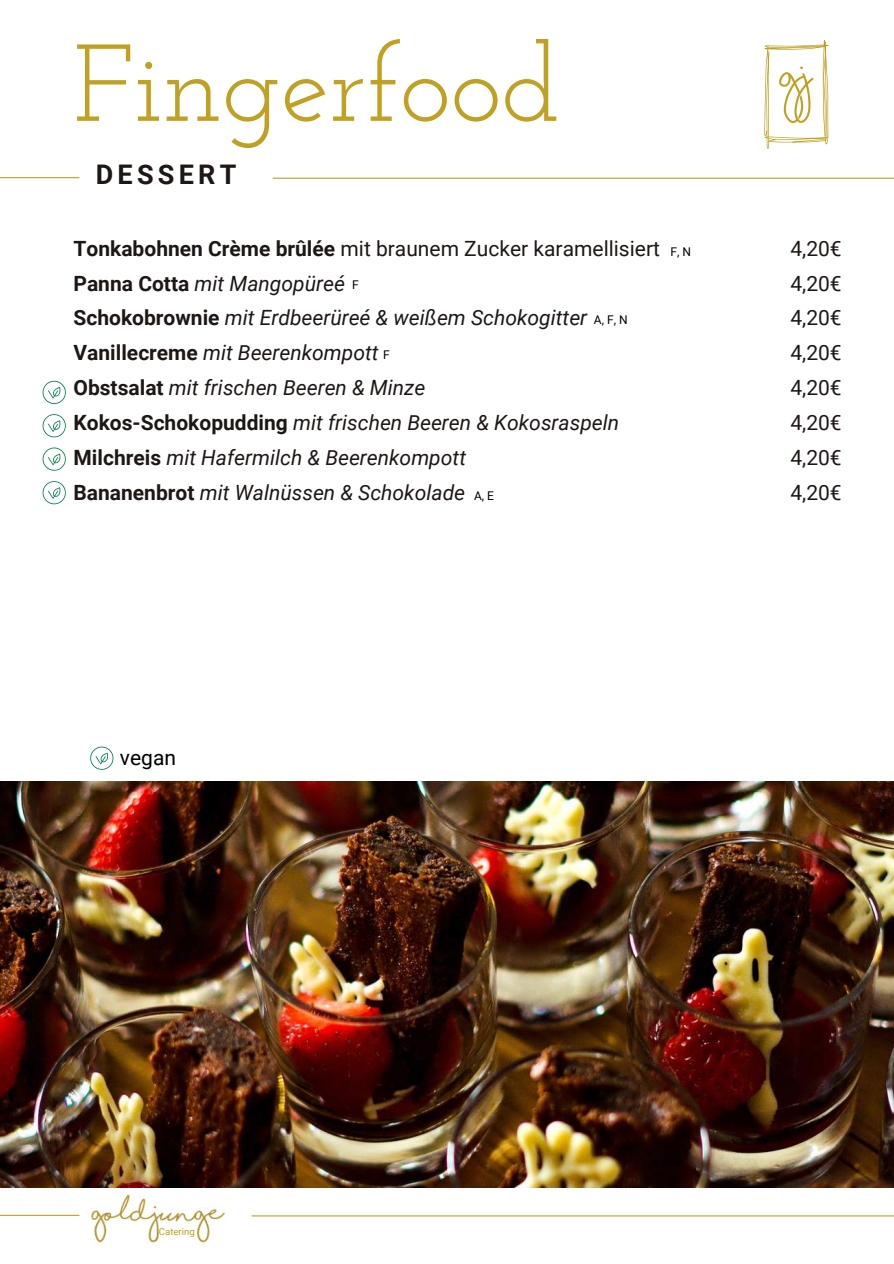
<style>
.page{position:relative;width:894px;height:1264px;background:#fff}
.page>*{position:absolute;margin:0;border:0;box-sizing:border-box;transform-origin:0 0}
.t1{font:109.05px "Josefin Slab";color:#c1a123}
.t2{font:700 27px "Roboto";letter-spacing:.16em;color:#1d1815}
.t3{font:italic 21px/34.8px "Roboto";color:#1d1815}
.t4{font:21px/34.8px "Roboto";color:#1d1815;text-align:justify}
.t5{font:21px "Roboto";color:#000}
.t6{font:12px "Roboto";color:#000}
.t7{font:9.6px "Roboto";color:#c1a123}
.s1{font-weight:700;font-style:normal}
.s2{font-style:normal}
</style>
<div class="page">
<img style="left:0;top:781px;width:893px;height:406px">
<img style="left:66px;top:1187px;width:186px;height:56px">
<svg style="left:764px;top:40px;width:64px;height:109px"></svg>
<hr style="left:0;top:1214px;width:79px;height:1px;background:#c1a123">
<hr style="left:251px;top:1215px;width:642px;height:1px;background:#c1a123">
<hr style="left:0;top:177px;width:79px;height:1px;background:#c1a123">
<hr style="left:273px;top:178px;width:620px;height:1px;background:#c1a123">
<svg style="left:43px;top:381px;width:23px;height:23px"></svg>
<svg style="left:43px;top:414px;width:23px;height:23px"></svg>
<svg style="left:43px;top:447px;width:23px;height:24px"></svg>
<svg style="left:43px;top:481px;width:23px;height:23px"></svg>
<svg style="left:90px;top:746px;width:23px;height:23px"></svg>
<h1 class="t1" style="left:73px;top:39px;width:488px">Fingerfood</h1>
<p class="t2" style="left:96px;top:159px;width:142px">DESSERT</p>
<p class="t3" style="left:73px;top:231px;width:587px"><span class="s1">Tonkabohnen Crème brûlée</span> <span class="s2">mit braunem Zucker karamellisiert </span><span class="s1">Panna Cotta</span> mit Mangopüreé<br><span class="s1">Schokobrownie</span> mit Erdbeerüreé &amp; weißem Schokogitter <span class="s1">Vanillecreme</span> mit Beerenkompott<br><span class="s1">Obstsalat</span> mit frischen Beeren &amp; Minze<br><span class="s1">Kokos-Schokopudding</span> mit frischen Beeren &amp; Kokosraspeln <span class="s1">Milchreis</span> mit Hafermilch &amp; Beerenkompott<br><span class="s1">Bananenbrot</span> mit Walnüssen &amp; Schokolade</p>
<p class="t6" style="left:670px;top:244px;width:22px">F, N</p>
<p class="t6" style="left:352px;top:278px;width:8px">F</p>
<p class="t6" style="left:593px;top:313px;width:35px">A, F, N</p>
<p class="t6" style="left:383px;top:348px;width:8px">F</p>
<p class="t6" style="left:474px;top:488px;width:21px">A, E</p>
<p class="t5" style="left:120px;top:745px;width:58px">vegan</p>
<p class="t4" style="left:790px;top:231px;width:53px">4,20€ 4,20€ 4,20€ 4,20€ 4,20€ 4,20€ 4,20€ 4,20€</p>
<p class="t7" style="left:159px;top:1225px;width:37px">Catering</p>
</div>
